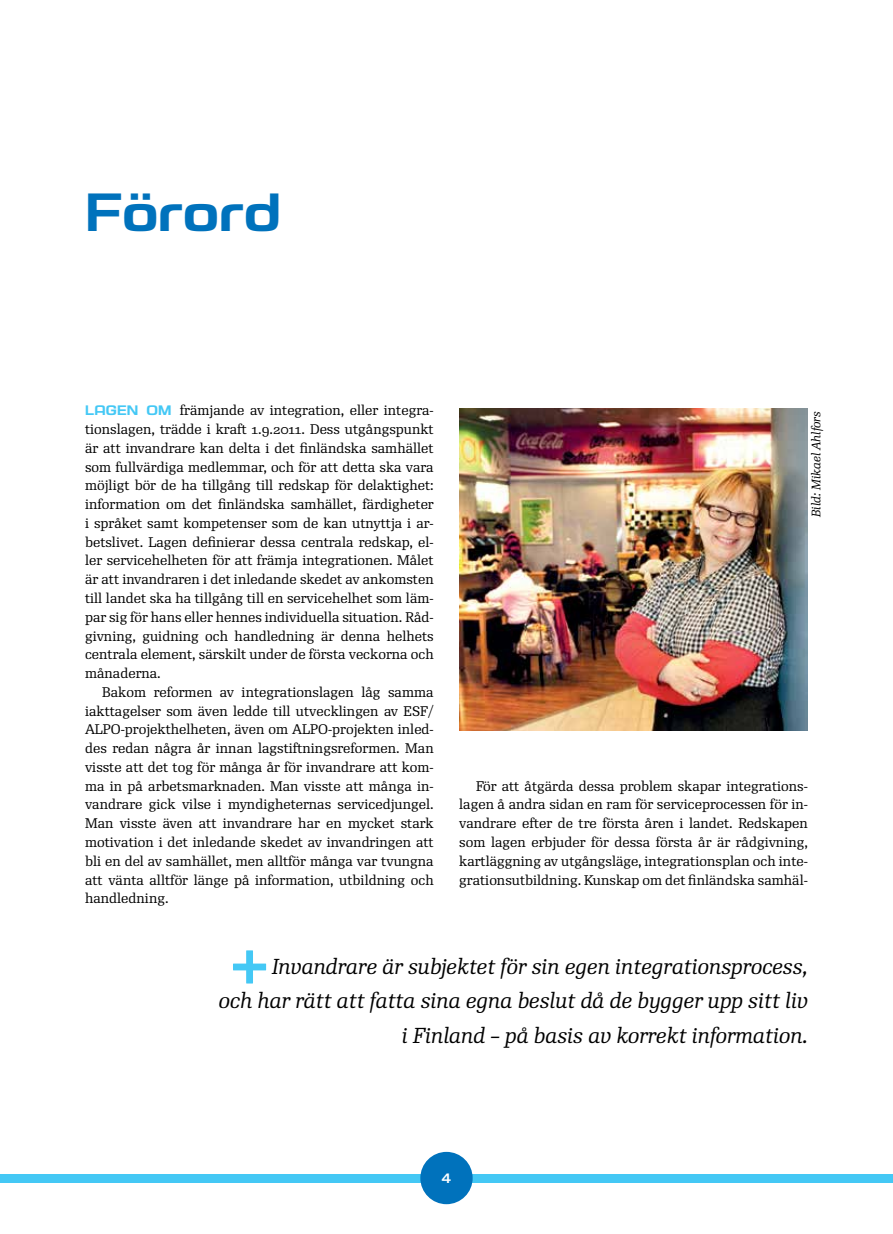
<style>
.page{position:relative;width:893px;height:1234px;background:#fff}
.page>*{position:absolute;margin:0;border:0;box-sizing:border-box;transform-origin:0 0}
.t1{font:700 48px "Saturn";color:#0072bc}
.t2{font:italic 21px/34.5px "Re Public Std";color:#000;text-align:right}
.t3{font:13.5px/18.8px "Re Public Std";color:#000;text-align:justify}
.t4{font:600 12.15px "Saturn";color:#fff}
.t5{font:italic 12px "Re Public Std";color:#000}
.s1{font-family:"Saturn";font-weight:700;font-size:12.3px;color:#44c8f5}
</style>
<div class="page">
<div style="left:0;top:1173px;width:893px;height:8px;background:#44c8f5"></div>
<div style="left:420px;top:1151px;width:53px;height:52px;background:#0072bc;border-radius:50%"></div>
<img style="left:459px;top:408px;width:349px;height:322px">
<svg style="left:233px;top:950px;width:33px;height:33px"></svg>
<h1 class="t1" style="left:85px;top:180px;width:197px">FÖRORD</h1>
<p class="t3" style="left:85px;top:401px;width:350px"><span class="s1">LA GEN OM</span> främjande av integration, eller integra&shy;tionslagen, trädde i kraft 1.9.2011. Dess utgångspunkt är att invandrare kan delta i det finländska samhället som fullvärdiga medlemmar, och för att detta ska vara möjligt bör de ha tillgång till redskap för delaktighet: information om det finländska samhället, färdigheter i språket samt kompetenser som de kan utnyttja i ar&shy;betslivet. Lagen definierar dessa centrala redskap, el&shy;ler servicehelheten för att främja integrationen. Målet är att invandraren i det inledande skedet av ankomsten till landet ska ha tillgång till en servicehelhet som läm&shy;par sig för hans eller hennes individuella situation. Råd&shy;givning, guidning och handledning är denna helhets centrala element, särskilt under de första veckorna och månaderna.</p>
<p class="t3" style="left:85px;top:682px;width:350px;text-indent:17px">Bakom reformen av integrationslagen låg samma iakttagelser som även ledde till utvecklingen av ESF/ ALPO-projekthelheten, även om ALPO-projekten inled&shy;des redan några år innan lagstiftningsreformen. Man visste att det tog för många år för invandrare att kom&shy;ma in på arbetsmarknaden. Man visste att många in&shy;vandrare gick vilse i myndigheternas servicedjungel.<br>Man visste även att invandrare har en mycket stark motivation i det inledande skedet av invandringen att bli en del av samhället, men alltför många var tvungna att vänta alltför länge på information, utbildning och handledning.</p>
<p class="t5" style="left:808px;top:517px;width:107px;rotate:-90deg">Bild: Mikael Ahlfors</p>
<p class="t3" style="left:459px;top:776px;width:350px;text-indent:17px">För att åtgärda dessa problem skapar integrations&shy;lagen å andra sidan en ram för serviceprocessen för in&shy;vandrare efter de tre första åren i landet. Redskapen som lagen erbjuder för dessa första år är rådgivning, kartläggning av utgångsläge, integrationsplan och inte&shy;grationsutbildning. Kunskap om det finländska samhäl-</p>
<h2 class="t2" style="left:219px;top:948px;width:591px">Invandrare är subjektet för sin egen integrationsprocess,<br>och har rätt att fatta sina egna beslut då de bygger upp sitt liv i Finland – på basis av korrekt information.</h2>
<p class="t4" style="left:441px;top:1169px;width:11px">4</p>
</div>
